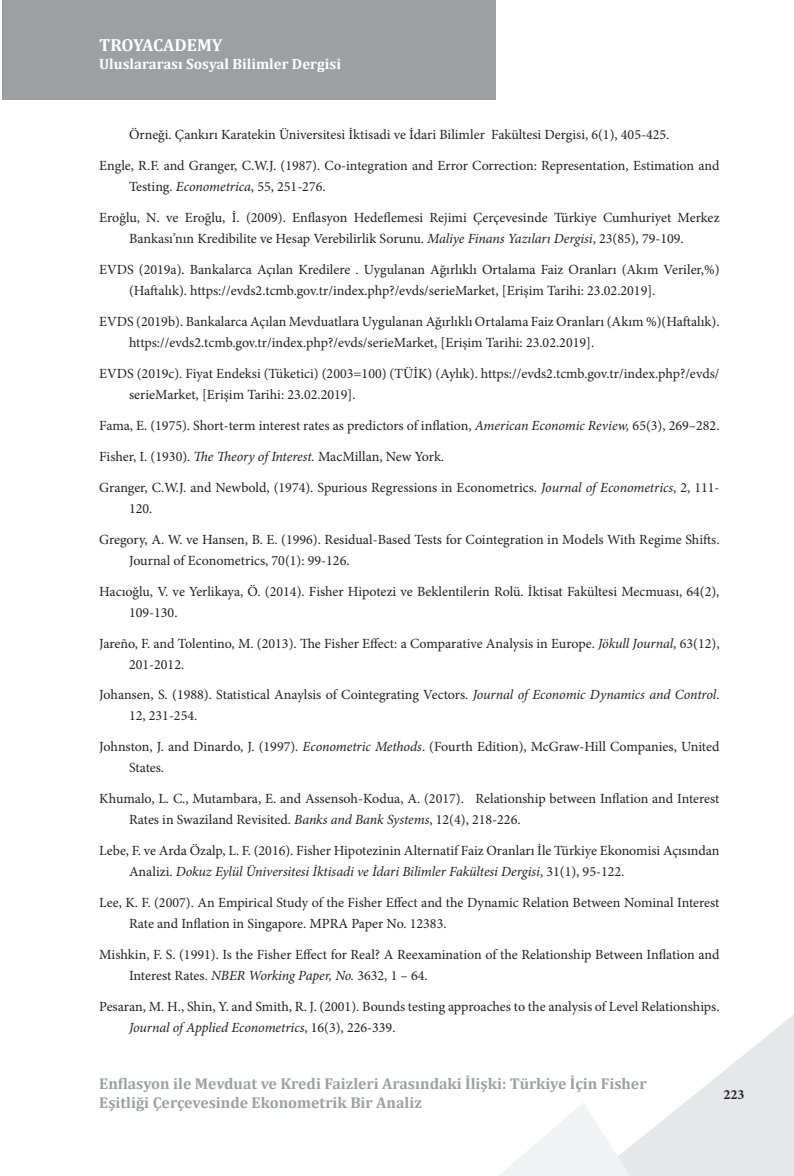
<style>
.page{position:relative;width:794px;height:1176px;background:#fff}
.page>*{position:absolute;margin:0;border:0;box-sizing:border-box;transform-origin:0 0}
.t1{font:700 17.5px "Cambria";color:#fff}
.t2{font:700 15.75px/18.9px "Cambria";color:#9d9fa2}
.t3{font:700 14.88px "Cambria";color:#fff}
.t4{font:14px/21px "Minion Pro";color:#231f20}
.t5{font:700 14px "Minion Pro";color:#231f20}
.s1{font-style:italic}
</style>
<div class="page">
<svg style="left:639px;top:1015px;width:155px;height:161px;fill:#e6e7e9"></svg>
<svg style="left:499px;top:1103px;width:140px;height:73px"></svg>
<div style="left:2px;top:0;width:494px;height:99px;background:#9d9fa2"></div>
<p class="t1" style="left:99px;top:32px;width:125px">TROYACADEMY</p>
<p class="t3" style="left:99px;top:53px;width:243px">Uluslararası Sosyal Bilimler Dergisi</p>
<p class="t4" style="left:129px;top:124px;width:542px">Örneği. Çankırı Karatekin Üniversitesi İktisadi ve İdari Bilimler Fakültesi Dergisi, 6(1), 405-425.</p>
<p class="t4" style="left:129px;top:155px;width:592px;text-indent:-30px">Engle, R.F. and Granger, C.W.J. (1987). Co-integration and Error Correction: Representation, Estimation and<br>Testing. <span class="s1">Econometrica</span>, 55, 251-276.</p>
<p class="t4" style="left:99px;top:207px;width:622px;text-align:center">Eroğlu, N. ve Eroğlu, İ. (2009). Enflasyon Hedeflemesi Rejimi Çerçevesinde Türkiye Cumhuriyet Merkez<br>Bankası’nın Kredibilite ve Hesap Verebilirlik Sorunu. <span class="s1">Maliye Finans Yazıları Dergisi</span>, 23(85), 79-109.</p>
<p class="t4" style="left:129px;top:259px;width:592px;text-indent:-30px">EVDS (2019a). Bankalarca Açılan Kredilere . Uygulanan Ağırlıklı Ortalama Faiz Oranları (Akım Veriler,%) (Haftalık). https://evds2.tcmb.gov.tr/index.php?/evds/serieMarket, [Erişim Tarihi: 23.02.2019].</p>
<p class="t4" style="left:129px;top:311px;width:592px;text-indent:-30px">EVDS (2019b). Bankalarca Açılan Mevduatlara Uygulanan Ağırlıklı Ortalama Faiz Oranları (Akım %)(Haftalık). https://evds2.tcmb.gov.tr/index.php?/evds/serieMarket, [Erişim Tarihi: 23.02.2019].</p>
<p class="t4" style="left:129px;top:363px;width:592px;text-indent:-30px">EVDS (2019c). Fiyat Endeksi (Tüketici) (2003=100) (TÜİK) (Aylık). https://evds2.tcmb.gov.tr/index.php?/evds/ serieMarket, [Erişim Tarihi: 23.02.2019].</p>
<p class="t4" style="left:99px;top:415px;width:622px">Fama, E. (1975). Short-term interest rates as predictors of inflation, <span class="s1">American Economic Review,</span> 65(3), 269–282.</p>
<p class="t4" style="left:99px;top:446px;width:346px">Fisher, I. (1930). <span class="s1">The Theory of Interest.</span> MacMillan, New York.</p>
<p class="t4" style="left:129px;top:477px;width:592px;text-indent:-30px">Granger, C.W.J. and Newbold, (1974). Spurious Regressions in Econometrics. <span class="s1">Journal of Econometrics</span>, 2, 111-<br>120.</p>
<p class="t4" style="left:129px;top:529px;width:592px;text-indent:-30px">Gregory, A. W. ve Hansen, B. E. (1996). Residual-Based Tests for Cointegration in Models With Regime Shifts.<br>Journal of Econometrics, 70(1): 99-126.</p>
<p class="t4" style="left:129px;top:581px;width:592px;text-indent:-30px">Hacıoğlu, V. ve Yerlikaya, Ö. (2014). Fisher Hipotezi ve Beklentilerin Rolü. İktisat Fakültesi Mecmuası, 64(2),<br>109-130.</p>
<p class="t4" style="left:129px;top:632px;width:592px;text-indent:-30px">Jareño, F. and Tolentino, M. (2013). The Fisher Effect: a Comparative Analysis in Europe. <span class="s1">Jökull Journal</span>, 63(12),<br>201-2012.</p>
<p class="t4" style="left:129px;top:684px;width:592px;text-indent:-30px">Johansen, S. (1988). Statistical Anaylsis of Cointegrating Vectors. <span class="s1">Journal of Economic Dynamics and Control</span>.<br>12, 231-254.</p>
<p class="t4" style="left:129px;top:736px;width:592px;text-indent:-30px">Johnston, J. and Dinardo, J. (1997). <span class="s1">Econometric Methods</span>. (Fourth Edition), McGraw-Hill Companies, United<br>States.</p>
<p class="t4" style="left:129px;top:788px;width:592px;text-indent:-30px">Khumalo, L. C., Mutambara, E. and Assensoh-Kodua, A. (2017). Relationship between Inflation and Interest<br>Rates in Swaziland Revisited. <span class="s1">Banks and Bank Systems</span>, 12(4), 218-226.</p>
<p class="t4" style="left:129px;top:840px;width:592px;text-indent:-30px">Lebe, F. ve Arda Özalp, L. F. (2016). Fisher Hipotezinin Alternatif Faiz Oranları İle Türkiye Ekonomisi Açısından<br>Analizi. <span class="s1">Dokuz Eylül Üniversitesi İktisadi ve İdari Bilimler Fakültesi Dergisi</span>, 31(1), 95-122.</p>
<p class="t4" style="left:129px;top:892px;width:592px;text-indent:-30px">Lee, K. F. (2007). An Empirical Study of the Fisher Effect and the Dynamic Relation Between Nominal Interest<br>Rate and Inflation in Singapore. MPRA Paper No. 12383.</p>
<p class="t4" style="left:129px;top:944px;width:592px;text-indent:-30px">Mishkin, F. S. (1991). Is the Fisher Effect for Real? A Reexamination of the Relationship Between Inflation and<br>Interest Rates. <span class="s1">NBER Working Paper, No.</span> 3632, 1 – 64.</p>
<p class="t4" style="left:129px;top:996px;width:592px;text-indent:-30px">Pesaran, M. H., Shin, Y. and Smith, R. J. (2001). Bounds testing approaches to the analysis of Level Relationships.<br><span class="s1">Journal of Applied Econometrics</span>, 16(3), 226-339.</p>
<p class="t2" style="left:99px;top:1073px;width:549px">Enflasyon ile Mevduat ve Kredi Faizleri Arasındaki İlişki: Türkiye İçin Fisher<br>Eşitliği Çerçevesinde Ekonometrik Bir Analiz</p>
<p class="t5" style="left:723px;top:1085px;width:22px">223</p>
</div>
